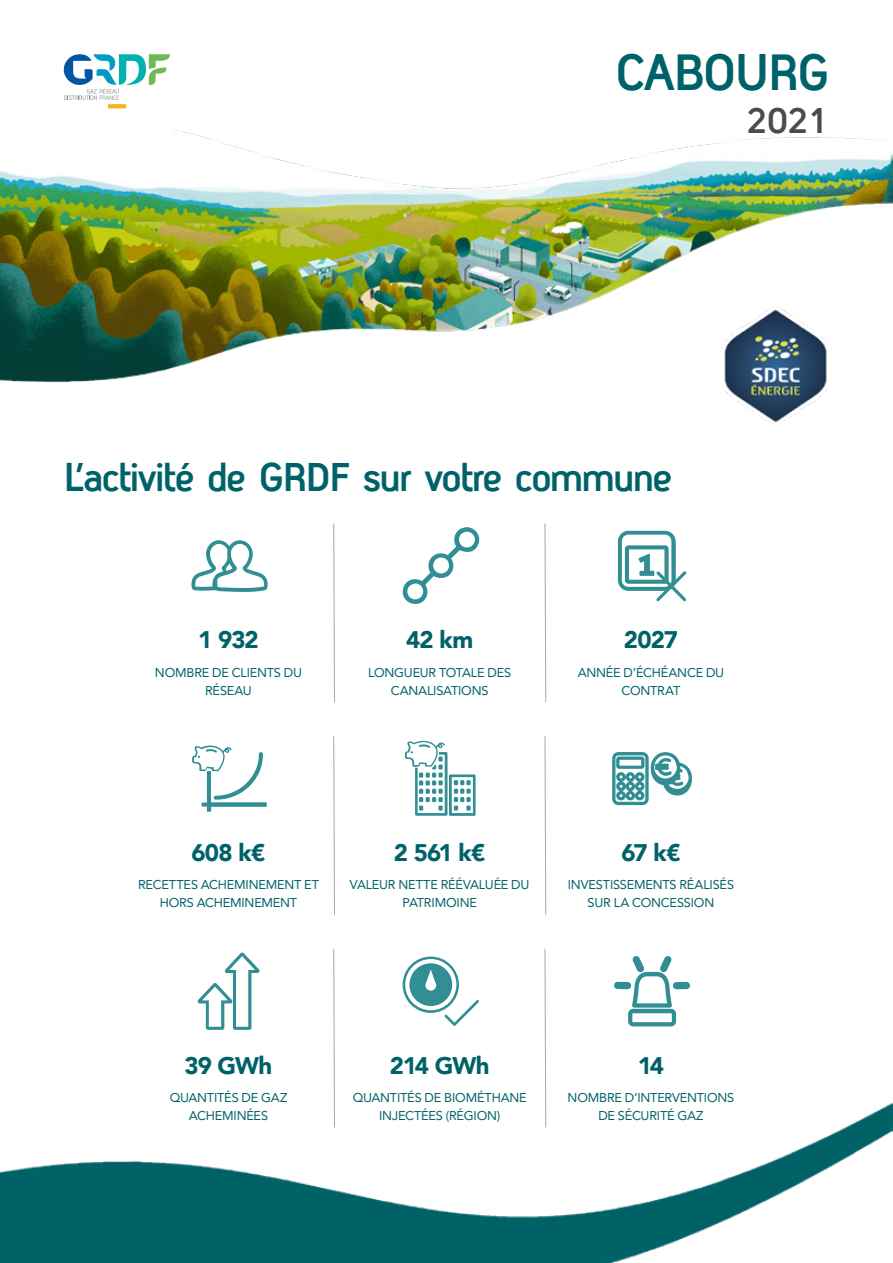
<style>
.page{position:relative;width:893px;height:1263px;background:#fff}
.page>*{position:absolute;margin:0;border:0;box-sizing:border-box;transform-origin:0 0}
.t1{font:700 49.5px "Antagometrica BTW01";letter-spacing:-.025em;color:#006269}
.t2{font:700 39px "Antagometrica BTW01";letter-spacing:-.03em;color:#006269}
.t3{font:700 34.5px "Antagometrica BTW01";color:#4b4b4a}
.t4{font:900 24px "Avenir";letter-spacing:-.04em;color:#006269}
.t5{font:12.75px/18px "Avenir";letter-spacing:-.015em;color:#006269;text-align:center}
</style>
<div class="page">
<img style="left:730px;top:394px;width:93px;height:31px">
<svg style="left:191px;top:540px;width:77px;height:52px"></svg>
<svg style="left:333px;top:523px;width:2px;height:179px"></svg>
<svg style="left:402px;top:527px;width:78px;height:77px"></svg>
<svg style="left:544px;top:523px;width:2px;height:179px"></svg>
<svg style="left:618px;top:531px;width:68px;height:70px"></svg>
<svg style="left:192px;top:745px;width:75px;height:67px"></svg>
<svg style="left:333px;top:736px;width:2px;height:179px"></svg>
<svg style="left:405px;top:740px;width:71px;height:76px"></svg>
<svg style="left:544px;top:736px;width:2px;height:179px"></svg>
<svg style="left:612px;top:752px;width:80px;height:53px"></svg>
<svg style="left:198px;top:952px;width:62px;height:78px"></svg>
<svg style="left:333px;top:948px;width:2px;height:152px"></svg>
<svg style="left:403px;top:956px;width:76px;height:70px"></svg>
<svg style="left:544px;top:948px;width:2px;height:152px"></svg>
<svg style="left:614px;top:956px;width:76px;height:70px"></svg>
<svg style="left:108px;top:104px;width:18px;height:4px"></svg>
<svg style="left:63px;top:54px;width:107px;height:46px"></svg>
<img style="left:0;top:1100px;width:893px;height:163px">
<img style="left:0;top:130px;width:893px;height:264px">
<h1 class="t1" style="left:616px;top:42px;width:215px">CABOURG</h1>
<h3 class="t3" style="left:747px;top:100px;width:84px">2021</h3>
<h2 class="t2" style="left:64px;top:454px;width:610px">L’activité de GRDF sur votre commune</h2>
<h3 class="t4" style="left:198px;top:619px;width:62px">1 932</h3>
<p class="t5" style="left:155px;top:663px;width:149px">NOMBRE DE CLIENTS DU<br>RÉSEAU</p>
<h3 class="t4" style="left:406px;top:619px;width:68px">42 km</h3>
<p class="t5" style="left:368px;top:663px;width:145px">LONGUEUR TOTALE DES<br>CANALISATIONS</p>
<h3 class="t4" style="left:624px;top:619px;width:56px">2027</h3>
<p class="t5" style="left:578px;top:663px;width:148px">ANNÉE D’ÉCHÉANCE DU<br>CONTRAT</p>
<h3 class="t4" style="left:191px;top:832px;width:75px">608 k€</h3>
<p class="t5" style="left:138px;top:875px;width:182px">RECETTES ACHEMINEMENT ET<br>HORS ACHEMINEMENT</p>
<h3 class="t4" style="left:394px;top:832px;width:93px">2 561 k€</h3>
<p class="t5" style="left:350px;top:875px;width:181px">VALEUR NETTE RÉÉVALUÉE DU<br>PATRIMOINE</p>
<h3 class="t4" style="left:621px;top:832px;width:61px">67 k€</h3>
<p class="t5" style="left:568px;top:875px;width:168px">INVESTISSEMENTS RÉALISÉS<br>SUR LA CONCESSION</p>
<h3 class="t4" style="left:185px;top:1044px;width:89px">39 GWh</h3>
<p class="t5" style="left:170px;top:1088px;width:119px">QUANTITÉS DE GAZ<br>ACHEMINÉES</p>
<h3 class="t4" style="left:390px;top:1044px;width:101px">214 GWh</h3>
<p class="t5" style="left:353px;top:1088px;width:176px">QUANTITÉS DE BIOMÉTHANE<br>INJECTÉES (RÉGION)</p>
<h3 class="t4" style="left:638px;top:1044px;width:28px">14</h3>
<p class="t5" style="left:568px;top:1088px;width:168px">NOMBRE D’INTERVENTIONS<br>DE SÉCURITÉ GAZ</p>
</div>
